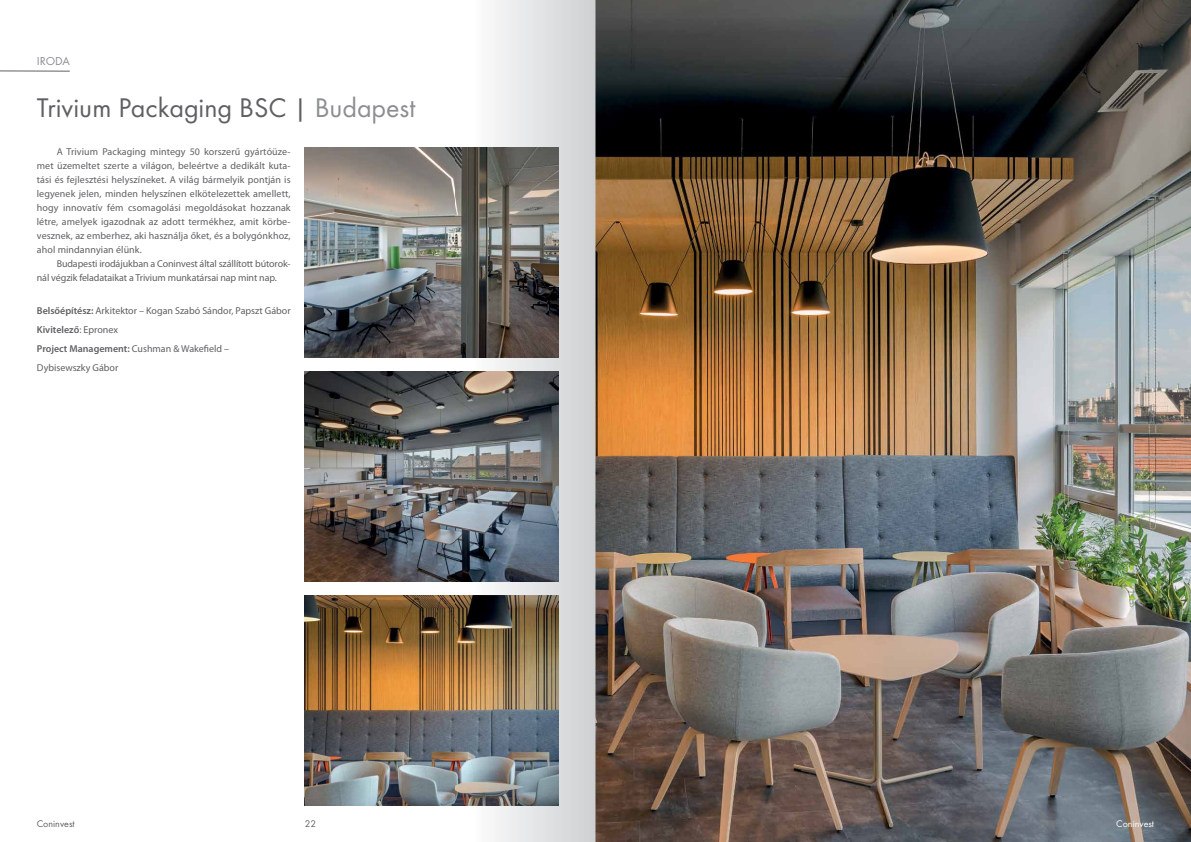
<style>
.page{position:relative;width:1191px;height:842px;background:#fff}
.page>*{position:absolute;margin:0;border:0;box-sizing:border-box;transform-origin:0 0}
.t1{font:28px "Futura PFL";color:#5f6062}
.t2{font:12px "Futura PFL";letter-spacing:-.005em;color:#8c8e90}
.t3{font:10px/14px "Myriad Pro";letter-spacing:-.005em;color:#5f6062}
.t4{font:10px "Futura PFL";color:#5f6062}
.t5{font:10px "Futura PFL";color:#fff}
.s1{color:#8c8e90}
.s2{font-weight:600}
</style>
<div class="page">
<hr style="left:0;top:70px;width:70px;height:2px;background:#5f6062">
<img style="left:595px;top:0;width:596px;height:842px">
<img style="left:305px;top:147px;width:150px;height:210px">
<img style="left:305px;top:595px;width:150px;height:210px">
<img style="left:305px;top:371px;width:150px;height:210px">
<img style="left:455px;top:0;width:140px;height:842px">
<p class="t2" style="left:37px;top:55px;width:35px">IRODA</p>
<h1 class="t1" style="left:37px;top:91px;width:380px">Trivium Packaging BSC | <span class="s1">Budapest</span></h1>
<p class="t3" style="left:37px;top:145px;width:255px;text-align:justify;text-indent:20px">A Trivium Packaging mintegy 50 korszerű gyártóüze&shy;met üzemeltet szerte a világon, beleértve a dedikált kuta&shy;tási és fejlesztési helyszíneket. A világ bármelyik pontján is legyenek jelen, minden helyszínen elkötelezettek amellett, hogy innovatív fém csomagolási megoldásokat hozzanak létre, amelyek igazodnak az adott termékhez, amit körbe&shy;vesznek, az emberhez, aki használja őket, és a bolygónkhoz, ahol mindannyian élünk.</p>
<p class="t3" style="left:37px;top:257px;width:255px;text-indent:20px">Budapesti irodájukban a Coninvest által szállított bútorok&shy;nál végzik feladataikat a Trivium munkatársai nap mint nap.</p>
<p class="t3" style="left:37px;top:301px;width:255px;line-height:19px"><span class="s2">Belsőépítész:</span> Arkitektor – Kogan Szabó Sándor, Papszt Gábor <span class="s2">Kivitelező</span>: Epronex<br><span class="s2">Project Management:</span> Cushman &amp; Wakefield –<br>Dybisewszky Gábor</p>
<p class="t4" style="left:37px;top:818px;width:39px">Coninvest</p>
<p class="t4" style="left:305px;top:818px;width:13px">22</p>
<p class="t5" style="left:1116px;top:818px;width:39px">Coninvest</p>
</div>
